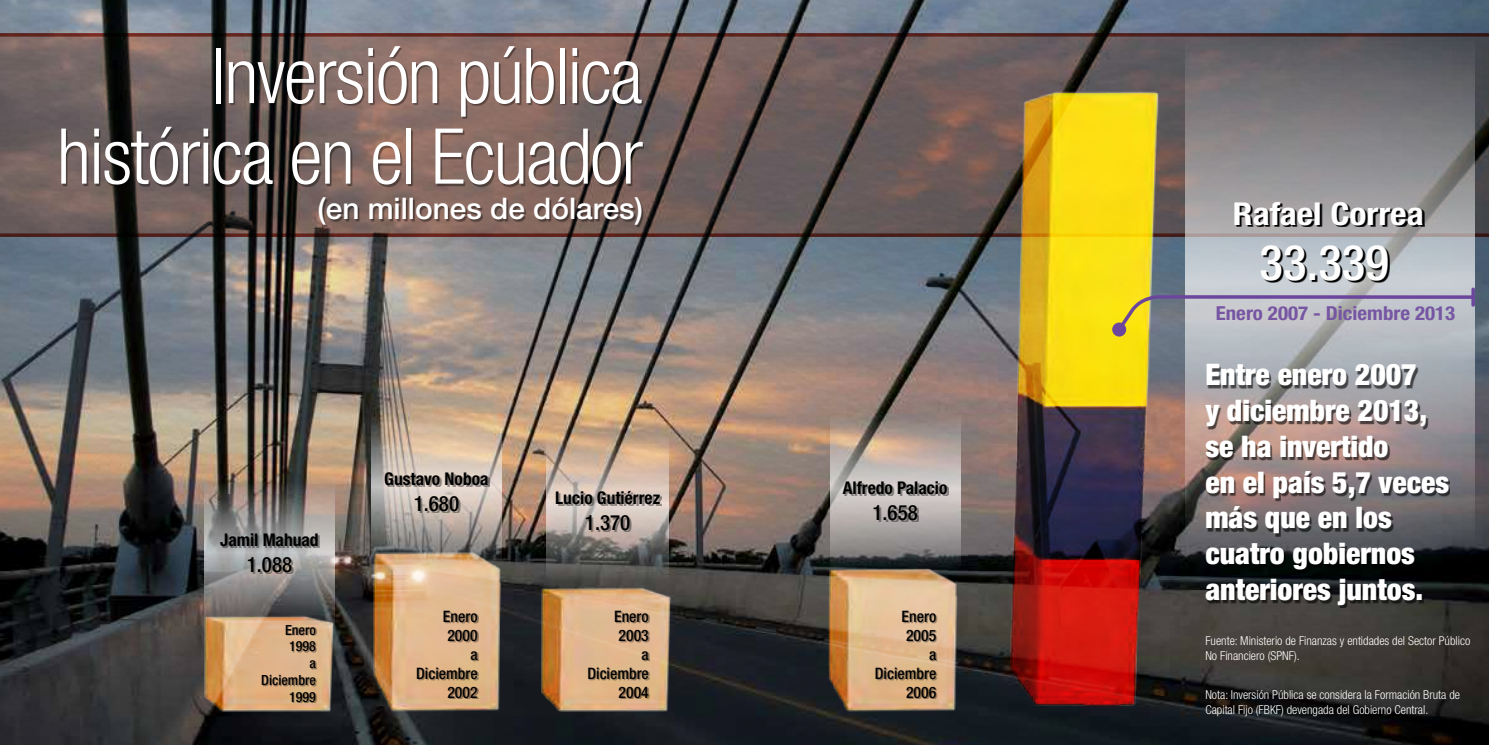
<style>
.page{position:relative;width:1489px;height:745px;background:#fff}
.page>*{position:absolute;margin:0;border:0;box-sizing:border-box;transform-origin:0 0}
.t1{font:300 condensed 77px/80.5px "Helvetica Neue LT Std";letter-spacing:-.02em;color:#fff;text-align:right}
.t2{font:500 condensed 49px "Helvetica Neue LT Std";color:#fff}
.t3{font:700 condensed 31.5px "Helvetica Neue LT Std";color:#fff;scale:1.13 1}
.t4{font:900 condensed 29.75px/35.7px "Helvetica Neue LT Std";color:#fff}
.t5{font:500 29.75px "Helvetica Neue LT Std";color:#fff}
.t6{font:500 condensed 21px "Helvetica Neue LT Std";color:#000}
.t7{font:700 condensed 19.25px "Helvetica Neue LT Std";color:#7655a3;scale:1.08 1}
.t8{font:700 condensed 17.5px "Helvetica Neue LT Std";color:#000}
.t9{font:500 condensed 15.75px/18.9px "Helvetica Neue LT Std";color:#000;text-align:right}
.t10{font:500 condensed 14px/16.8px "Helvetica Neue LT Std";color:#000;text-align:right}
.t11{font:300 condensed 12.25px/14.7px "Helvetica Neue LT Std";color:#fff}
</style>
<div class="page">
<img style="left:0;top:0;width:1488px;height:744px">
<svg style="left:0;top:33px;width:1488px;height:204px;background:#665453"></svg>
<img style="left:1007px;top:85px;width:161px;height:659px">
<img style="left:825px;top:421px;width:134px;height:308px">
<img style="left:537px;top:421px;width:135px;height:308px">
<img style="left:369px;top:421px;width:135px;height:308px">
<img style="left:200px;top:421px;width:135px;height:308px">
<svg style="left:1184px;top:20px;width:290px;height:528px;background:#8b8b8f"></svg>
<svg style="left:1236px;top:203px;width:188px;height:24px;background:#5d5b5c"></svg>
<div style="left:876px;top:611px;width:61px;height:87px;background:#000;opacity:.4"></div>
<div style="left:589px;top:611px;width:61px;height:87px;background:#000;opacity:.4"></div>
<div style="left:418px;top:611px;width:60px;height:87px;background:#000;opacity:.4"></div>
<div style="left:263px;top:625px;width:54px;height:77px;background:#000;opacity:.4"></div>
<svg style="left:1114px;top:293px;width:362px;height:41px;background:#b5b3af"></svg>
<hr style="left:1471px;top:289px;width:3px;height:16px;background:#6b469c">
<div style="left:1112px;top:322px;width:14px;height:14px;background:#6b469c;border-radius:50%"></div>
<svg style="left:829px;top:408px;width:131px;height:161px;background:#9f9691"></svg>
<svg style="left:546px;top:428px;width:123px;height:151px;background:#a6968a"></svg>
<div style="left:844px;top:483px;width:105px;height:13px;background:#000;opacity:.4"></div>
<div style="left:558px;top:492px;width:104px;height:13px;background:#000;opacity:.4"></div>
<div style="left:875px;top:507px;width:44px;height:15px;background:#000;opacity:.4"></div>
<div style="left:588px;top:516px;width:43px;height:15px;background:#000;opacity:.4"></div>
<svg style="left:371px;top:410px;width:131px;height:152px;background:#b8a898"></svg>
<img style="left:204px;top:476px;width:131px;height:152px">
<div style="left:387px;top:474px;width:103px;height:13px;background:#000;opacity:.4"></div>
<div style="left:222px;top:535px;width:98px;height:12px;background:#000;opacity:.4"></div>
<div style="left:417px;top:498px;width:43px;height:15px;background:#000;opacity:.4"></div>
<div style="left:250px;top:558px;width:44px;height:15px;background:#000;opacity:.4"></div>
<div style="left:63px;top:48px;width:581px;height:178px;background:#000;opacity:.4"></div>
<svg style="left:1262px;top:246px;width:127px;height:36px;background:#72767a"></svg>
<div style="left:1206px;top:367px;width:243px;height:240px;background:#000;opacity:.6"></div>
<h1 class="t1" style="left:57px;top:35px;width:587px">Inversión pública histórica en el Ecuador</h1>
<h3 class="t5" style="left:317px;top:190px;width:327px">(en millones de dólares)</h3>
<h3 class="t8" style="left:220px;top:529px;width:100px">Jamil Mahuad</h3>
<h3 class="t6" style="left:247px;top:551px;width:47px">1.088</h3>
<p class="t10" style="left:261px;top:620px;width:56px">Enero<br>1998<br>a<br>Diciembre<br>1999</p>
<h3 class="t8" style="left:384px;top:468px;width:106px">Gustavo Noboa</h3>
<h3 class="t6" style="left:414px;top:491px;width:47px">1.680</h3>
<p class="t9" style="left:416px;top:606px;width:63px">Enero<br>2000<br>a<br>Diciembre<br>2002</p>
<h3 class="t8" style="left:555px;top:486px;width:106px">Lucio Gutiérrez</h3>
<h3 class="t6" style="left:585px;top:509px;width:47px">1.370</h3>
<p class="t9" style="left:587px;top:606px;width:63px">Enero<br>2003<br>a<br>Diciembre<br>2004</p>
<h3 class="t8" style="left:842px;top:477px;width:106px">Alfredo Palacio</h3>
<h3 class="t6" style="left:872px;top:499px;width:47px">1.658</h3>
<p class="t9" style="left:874px;top:606px;width:63px">Enero<br>2005<br>a<br>Diciembre<br>2006</p>
<h3 class="t3" style="left:1232px;top:194px;width:170px">Rafael Correa</h3>
<h2 class="t2" style="left:1259px;top:233px;width:131px">33.339</h2>
<h3 class="t7" style="left:1215px;top:301px;width:223px">Enero 2007 - Diciembre 2013</h3>
<h3 class="t4" style="left:1205px;top:356px;width:245px">Entre enero 2007<br>y diciembre 2013, se ha invertido<br>en el país 5,7 veces más que en los cuatro gobiernos anteriores juntos.</h3>
<p class="t11" style="left:1205px;top:633px;width:266px">Fuente: Ministerio de Finanzas y entidades del Sector Público<br>No Financiero (SPNF).</p>
<p class="t11" style="left:1205px;top:687px;width:256px">Nota: Inversión Pública se considera la Formación Bruta de<br>Capital Fijo (FBKF) devengada del Gobierno Central.</p>
</div>
